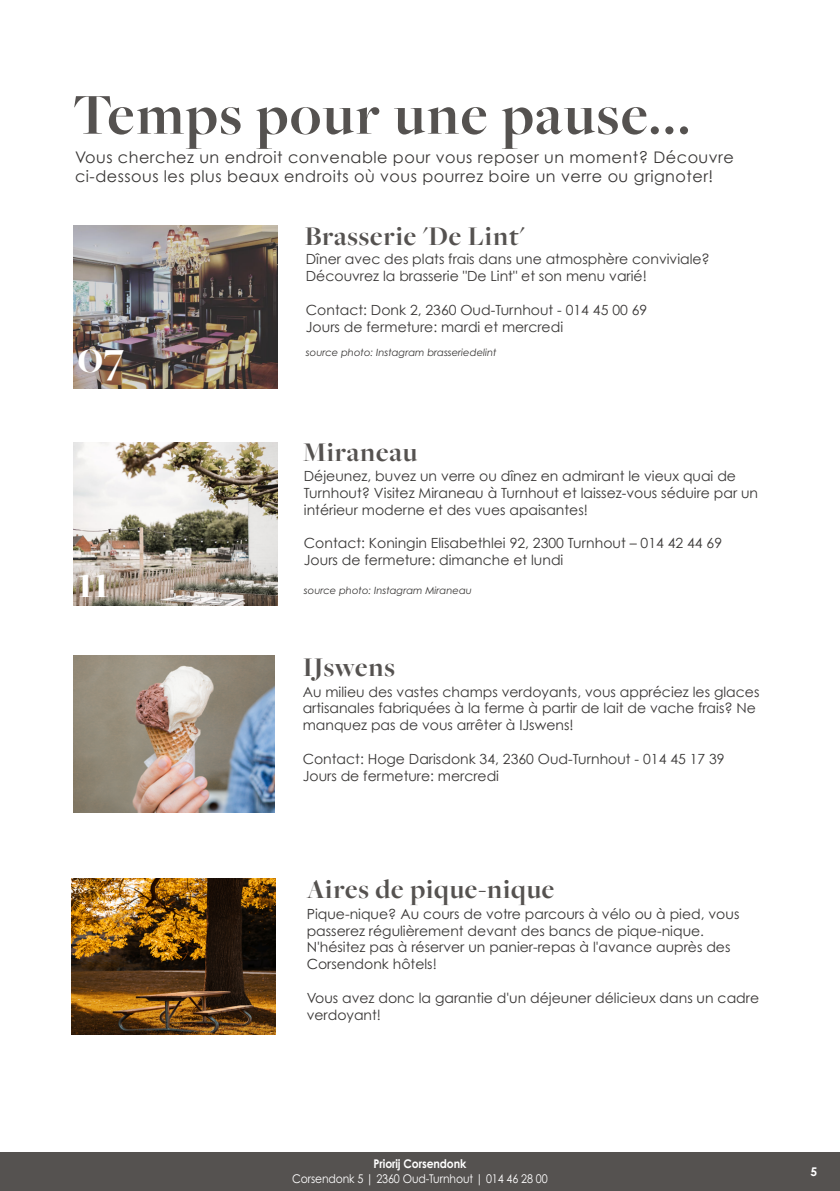
<style>
.page{position:relative;width:840px;height:1191px;background:#fff}
.page>*{position:absolute;margin:0;border:0;box-sizing:border-box;transform-origin:0 0}
.t1{font:700 60px "Freight Big Pro";letter-spacing:.03em;color:#555250}
.t2{font:700 46px "Freight Big Pro";color:#fff}
.t3{font:700 28px "Freight Big Pro";letter-spacing:.03em;color:#555250}
.t4{font:16px/19.2px "Century Gothic";letter-spacing:.03em;color:#383635}
.t5{font:14px/16.8px "Century Gothic";color:#383635}
.t6{font:14px/16.8px "Century Gothic Pro";color:#383635}
.t7{font:12px "Century Gothic Pro";letter-spacing:-.01em;color:#fff;scale:.9 1}
.t8{font:700 12px "Century Gothic Pro";letter-spacing:-.01em;color:#fff;scale:.9 1}
.t9{font:700 12px "Century Gothic Pro";letter-spacing:-.01em;color:#fff}
.t10{font:italic 10px "Century Gothic Pro";color:#383635}
</style>
<div class="page">
<img style="left:74px;top:655px;width:200px;height:158px">
<div style="left:0;top:1152px;width:839px;height:39px;background:#555250"></div>
<img style="left:74px;top:226px;width:203px;height:162px">
<img style="left:72px;top:879px;width:203px;height:155px">
<img style="left:73px;top:443px;width:204px;height:162px">
<h1 class="t1" style="left:72px;top:75px;width:619px">Temps pour une pause...</h1>
<p class="t4" style="left:75px;top:147px;width:660px">Vous cherchez un endroit convenable pour vous reposer un moment? Découvre ci-dessous les plus beaux endroits où vous pourrez boire un verre ou grignoter!</p>
<h2 class="t2" style="left:77px;top:327px;width:48px">07</h2>
<h3 class="t3" style="left:304px;top:217px;width:221px">Brasserie 'De Lint'</h3>
<p class="t5" style="left:306px;top:251px;width:405px">Dîner avec des plats frais dans une atmosphère conviviale?<br>Découvrez la brasserie "De Lint" et son menu varié!</p>
<p class="t5" style="left:306px;top:301px;width:342px">Contact: Donk 2, 2360 Oud-Turnhout - 014 45 00 69<br>Jours de fermeture: mardi et mercredi</p>
<p class="t10" style="left:306px;top:346px;width:192px">source photo: Instagram brasseriedelint</p>
<h3 class="t3" style="left:302px;top:434px;width:116px">Miraneau</h3>
<p class="t5" style="left:304px;top:467px;width:455px">Déjeunez, buvez un verre ou dînez en admirant le vieux quai de<br>Turnhout? Visitez Miraneau à Turnhout et laissez-vous séduire par un intérieur moderne et des vues apaisantes!</p>
<p class="t5" style="left:304px;top:535px;width:419px">Contact: Koningin Elisabethlei 92, 2300 Turnhout – 014 42 44 69<br>Jours de fermeture: dimanche et lundi</p>
<h2 class="t2" style="left:77px;top:552px;width:34px">11</h2>
<p class="t10" style="left:304px;top:584px;width:169px">source photo: Instagram Miraneau</p>
<h3 class="t3" style="left:302px;top:648px;width:94px">IJswens</h3>
<p class="t5" style="left:302px;top:683px;width:458px">Au milieu des vastes champs verdoyants, vous appréciez les glaces artisanales fabriquées à la ferme à partir de lait de vache frais? Ne manquez pas de vous arrêter à IJswens!</p>
<p class="t5" style="left:302px;top:750px;width:423px">Contact: Hoge Darisdonk 34, 2360 Oud-Turnhout - 014 45 17 39<br>Jours de fermeture: mercredi</p>
<h3 class="t3" style="left:306px;top:870px;width:249px">Aires de pique-nique</h3>
<p class="t6" style="left:306px;top:905px;width:434px">Pique-nique? Au cours de votre parcours à vélo ou à pied, vous passerez régulièrement devant des bancs de pique-nique.<br>N'hésitez pas à réserver un panier-repas à l'avance auprès des Corsendonk hôtels!</p>
<p class="t6" style="left:306px;top:989px;width:453px">Vous avez donc la garantie d'un déjeuner délicieux dans un cadre verdoyant!</p>
<p class="t8" style="left:373px;top:1156px;width:105px">Priorij Corsendonk</p>
<p class="t7" style="left:292px;top:1170px;width:285px">Corsendonk 5 | 2360 Oud-Turnhout | 014 46 28 00</p>
<p class="t9" style="left:810px;top:1164px;width:8px">5</p>
</div>
